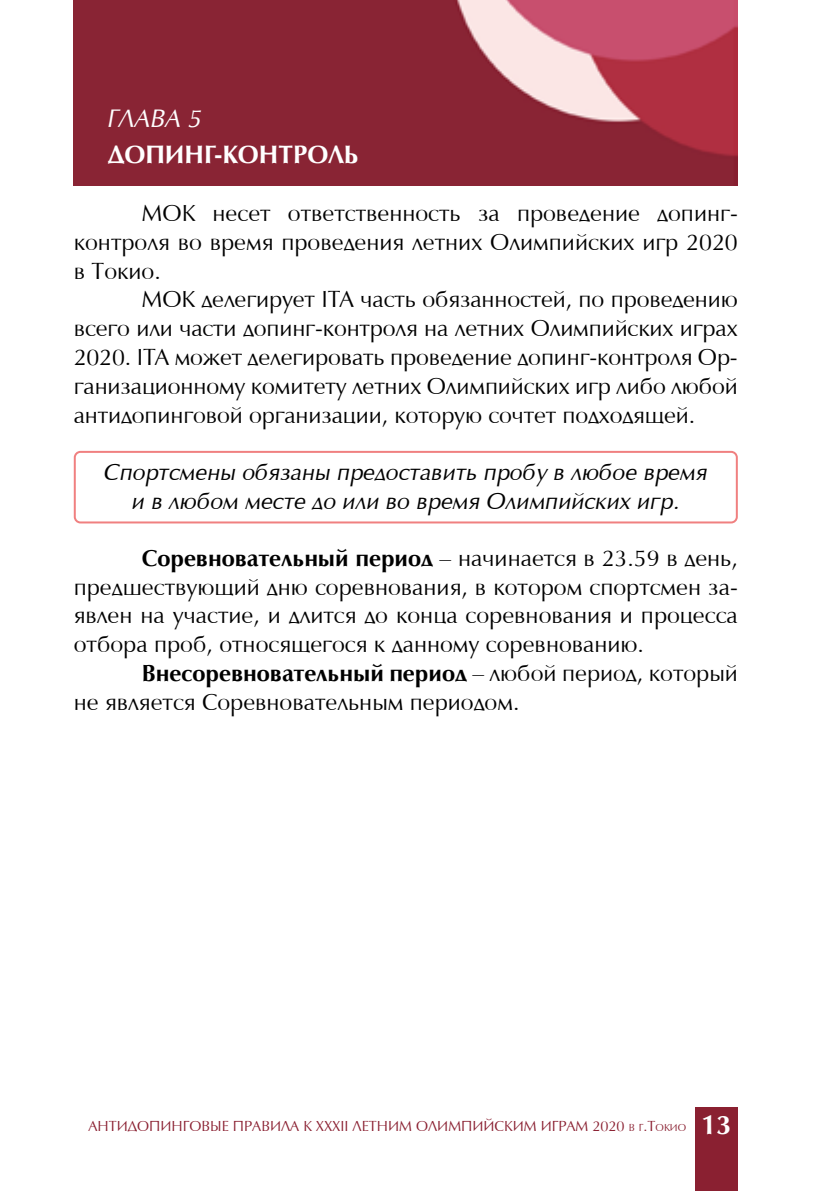
<style>
.page{position:relative;width:840px;height:1191px;background:#fff}
.page>*{position:absolute;margin:0;border:0;box-sizing:border-box;transform-origin:0 0}
.t1{font:700 26px "Vera Humana 95";color:#fff}
.t2{font:italic 26px "Vera Humana 95";color:#fff}
.t3{font:24px/28.8px "Vera Humana 95";color:#000;text-align:justify}
.t4{font:italic 24px/28.8px "Vera Humana 95";color:#000;text-align:center}
.t5{font:15px "Vera Humana 95";color:#8a2031}
.s1{font-weight:700}
.s2{font-size:10.4px}
</style>
<div class="page">
<div style="left:695px;top:1107px;width:42px;height:84px;background:#8a2031"></div>
<img style="left:74px;top:0;width:663px;height:185px">
<div style="left:74px;top:451px;width:663px;height:72px;border:2px solid #f08080;border-radius:6px"></div>
<p class="t2" style="left:108px;top:102px;width:96px">ГЛАВА 5</p>
<p class="t1" style="left:108px;top:139px;width:251px">ДОПИНГ-КОНТРОЛЬ</p>
<p class="t3" style="left:74px;top:199px;width:665px;text-indent:68px">МОК несет ответственность за проведение допинг&shy;контроля во время проведения летних Олимпийских игр 2020 в Токио.</p>
<p class="t3" style="left:74px;top:285px;width:665px;text-indent:68px">МОК делегирует ITA часть обязанностей, по проведению всего или части допинг-контроля на летних Олимпийских играх 2020. ITA может делегировать проведение допинг-контроля Ор&shy;ганизационному комитету летних Олимпийских игр либо любой антидопинговой организации, которую сочтет подходящей.</p>
<p class="t4" style="left:104px;top:457px;width:604px">Спортсмены обязаны предоставить пробу в любое время и в любом месте до или во время Олимпийских игр.</p>
<p class="t3" style="left:74px;top:543px;width:665px;text-indent:68px"><span class="s1">Соревновательный период</span> – начинается в 23.59 в день, предшествующий дню соревнования, в котором спортсмен за&shy;явлен на участие, и длится до конца соревнования и процесса отбора проб, относящегося к данному соревнованию.</p>
<p class="t3" style="left:74px;top:658px;width:665px;text-indent:68px"><span class="s1">Внесоревновательный период</span> – любой период, который не является Соревновательным периодом.</p>
<p class="t5" style="left:88px;top:1117px;width:575px">АНТИДОПИНГОВЫЕ ПРАВИЛА К XXXII ЛЕТНИМ ОЛИМПИЙСКИМ ИГРАМ 2020 <span class="s2">в г</span>.Т<span class="s2">окио</span></p>
</div>
